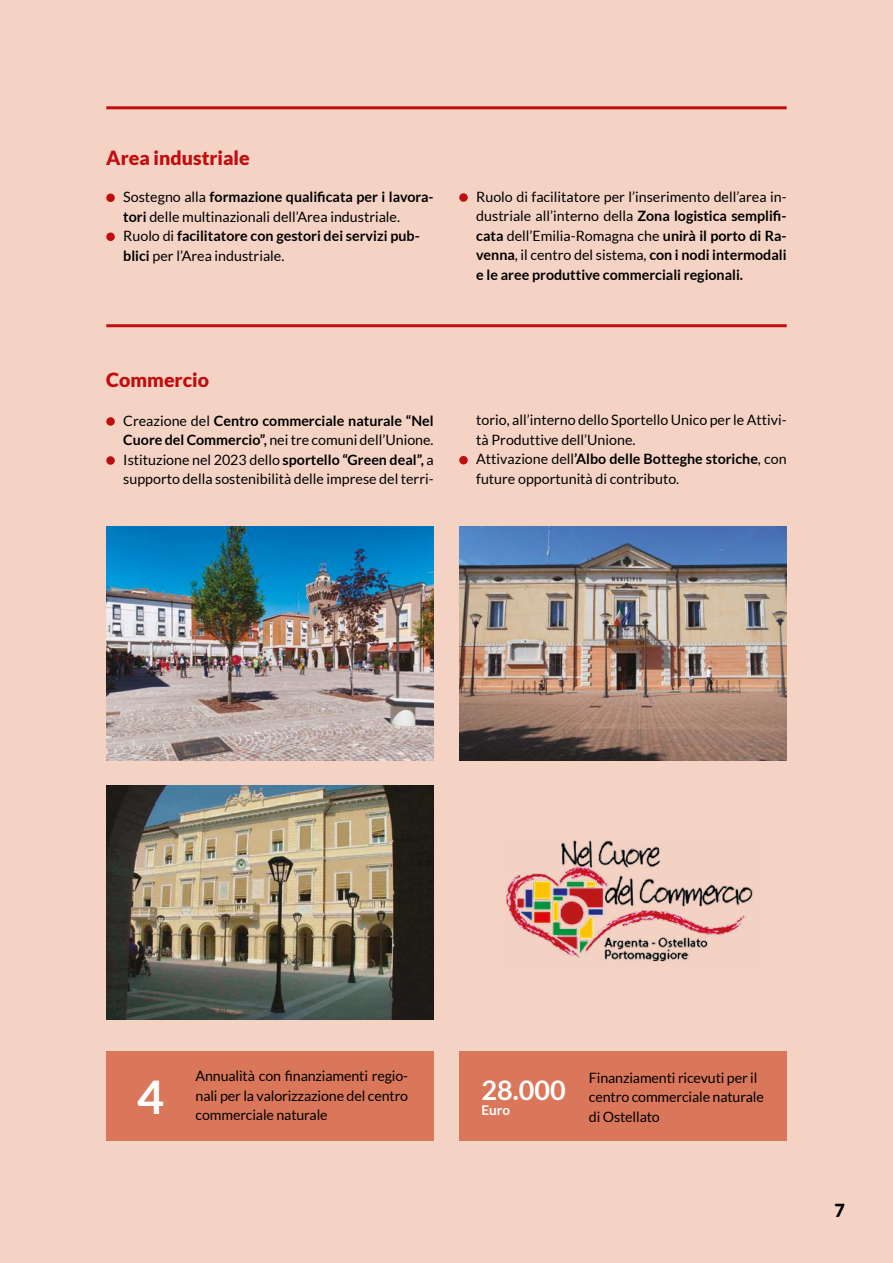
<style>
.page{position:relative;width:893px;height:1263px;background:#f4d3c5}
.page>*{position:absolute;margin:0;border:0;box-sizing:border-box;transform-origin:0 0}
.t1{font:700 46.5px "Lato";color:#fff}
.t2{font:700 27px "Lato";color:#fff}
.t3{font:900 19.5px "Lato";color:#c00d0e}
.t4{font:900 18px "Lato";color:#000}
.t5{font:14.25px/19.5px "Lato";color:#000}
.t6{font:700 13.5px "Lato";color:#fff}
.s1{font-weight:700}
</style>
<div class="page">
<div style="left:106px;top:194px;width:9px;height:8px;background:#c00d0e;border-radius:50%"></div>
<div style="left:106px;top:233px;width:9px;height:8px;background:#c00d0e;border-radius:50%"></div>
<div style="left:459px;top:193px;width:9px;height:9px;background:#c00d0e;border-radius:50%"></div>
<hr style="left:106px;top:106px;width:681px;height:3px;background:#c00d0e">
<hr style="left:106px;top:324px;width:681px;height:3px;background:#c00d0e">
<div style="left:106px;top:417px;width:9px;height:9px;background:#c00d0e;border-radius:50%"></div>
<div style="left:106px;top:456px;width:9px;height:9px;background:#c00d0e;border-radius:50%"></div>
<img style="left:106px;top:526px;width:328px;height:234px">
<img style="left:459px;top:526px;width:328px;height:234px">
<img style="left:106px;top:786px;width:328px;height:233px">
<div style="left:459px;top:456px;width:9px;height:8px;background:#c00d0e;border-radius:50%"></div>
<div style="left:106px;top:1051px;width:328px;height:90px;background:#da775a"></div>
<div style="left:459px;top:1051px;width:328px;height:90px;background:#da775a"></div>
<img style="left:506px;top:840px;width:247px;height:122px">
<h3 class="t3" style="left:106px;top:146px;width:145px">Area industriale</h3>
<p class="t5" style="left:123px;top:187px;width:312px">Sostegno alla <span class="s1">formazione qualificata per i lavora&shy;tori</span> delle multinazionali dell’Area industriale.<br>Ruolo di <span class="s1">facilitatore con gestori dei servizi pub&shy;blici</span> per l’Area industriale.</p>
<p class="t5" style="left:476px;top:187px;width:312px;text-align:justify">Ruolo di facilitatore per l’inserimento dell’area in&shy;dustriale all’interno della <span class="s1">Zona logistica semplifi&shy;cata</span> dell’Emilia-Romagna che <span class="s1">unirà il porto di Ra&shy;venna</span>, il centro del sistema, <span class="s1">con i nodi intermodali e le aree produttive commerciali regionali.</span></p>
<h3 class="t3" style="left:106px;top:368px;width:104px">Commercio</h3>
<p class="t5" style="left:123px;top:411px;width:312px;text-align:justify">Creazione del <span class="s1">Centro commerciale naturale “Nel Cuore del Commercio”,</span> nei tre comuni dell’Unione.<br>Istituzione nel 2023 dello <span class="s1">sportello “Green deal”,</span> a supporto della sostenibilità delle imprese del terri-</p>
<p class="t5" style="left:476px;top:410px;width:312px">torio, all’interno dello Sportello Unico per le Attivi&shy;tà Produttive dell’Unione.<br>Attivazione dell<span class="s1">’Albo delle Botteghe storiche</span>, con future opportunità di contributo.</p>
<p class="t5" style="left:196px;top:1066px;width:214px;text-align:justify">Annualità con finanziamenti regio&shy;nali per la valorizzazione del centro commerciale naturale</p>
<p class="t5" style="left:589px;top:1067px;width:176px">Finanziamenti ricevuti per il centro commerciale naturale di Ostellato</p>
<h1 class="t1" style="left:137px;top:1071px;width:28px">4</h1>
<h2 class="t2" style="left:482px;top:1075px;width:86px">28.000</h2>
<p class="t6" style="left:482px;top:1102px;width:30px">Euro</p>
<p class="t4" style="left:835px;top:1200px;width:12px">7</p>
</div>
